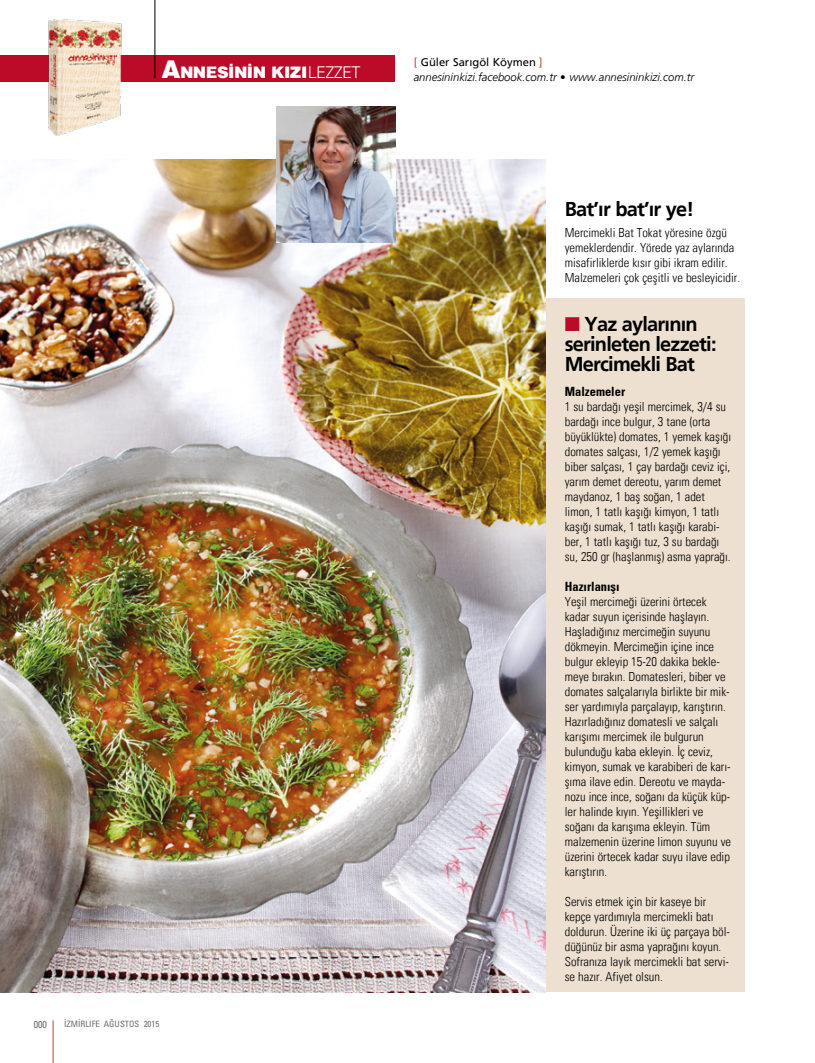
<style>
.page{position:relative;width:815px;height:1063px;background:#fff}
.page>*{position:absolute;margin:0;border:0;box-sizing:border-box;transform-origin:0 0}
.t1{font:700 20px/20px "Frutiger";letter-spacing:-.04em;color:#000}
.t2{font:900 16.25px "Helvetica";letter-spacing:-.035em;color:#fff}
.t3{font:300 condensed 12.5px/15px "Univers";color:#000}
.t4{font:700 condensed 12.5px "Univers";color:#000}
.t5{font:italic 300 11.25px/15px "Frutiger";color:#000}
.t6{font:condensed 10px "Univers";color:#706f6f}
.t7{font:condensed 8.75px "Univers";color:#706f6f}
.s1{font-size:25px}
.s2{font-family:"Univers";font-weight:300}
.s3{font-weight:400;font-style:normal;color:#b04c37}
.s4{font-weight:400;font-style:normal}
.s5{color:#ba0b28}
</style>
<div class="page">
<hr style="left:53px;top:1020px;width:1px;height:43px;background:#b04c37">
<div style="left:0;top:55px;width:395px;height:27px;background:#ba0b28"></div>
<hr style="left:155px;top:0;width:1px;height:78px;background:#000">
<img style="left:48px;top:19px;width:74px;height:117px">
<div style="left:508px;top:298px;width:236px;height:694px;background:#ede0d0"></div>
<img style="left:0;top:159px;width:546px;height:833px">
<img style="left:276px;top:106px;width:119px;height:137px">
<h2 class="t2" style="left:161px;top:63px;width:201px"><span class="s1">A</span>NNESİNİN KIZI<span class="s2">LEZZET</span></h2>
<p class="t5" style="left:414px;top:55px;width:282px"><span class="s3">[</span> <span class="s4">Güler Sarıgöl Köymen</span> <span class="s3">]<br></span>annesininkizi.facebook.com.tr <span class="s4">•</span> www.annesininkizi.com.tr</p>
<h1 class="t1" style="left:565px;top:199px;width:131px">Bat’ır bat’ır ye!</h1>
<p class="t3" style="left:565px;top:225px;width:177px">Mercimekli Bat Tokat yöresine özgü yemeklerdendir. Yörede yaz aylarında misafirliklerde kısır gibi ikram edilir.<br>Malzemeleri çok çeşitli ve besleyicidir.</p>
<h1 class="t1" style="left:565px;top:313px;width:153px"><span class="s5">■</span> Yaz aylarının serinleten lezzeti:<br>Mercimekli Bat</h1>
<p class="t6" style="left:34px;top:1018px;width:15px">000</p>
<p class="t7" style="left:64px;top:1018px;width:97px">İZMİRLIFE AĞUSTOS 2015</p>
<p class="t4" style="left:565px;top:384px;width:62px">Malzemeler</p>
<p class="t3" style="left:565px;top:399px;width:168px">1 su bardağı yeşil mercimek, 3/4 su bardağı ince bulgur, 3 tane (orta büyüklükte) domates, 1 yemek kaşığı domates salçası, 1/2 yemek kaşığı biber salçası, 1 çay bardağı ceviz içi, yarım demet dereotu, yarım demet maydanoz, 1 baş soğan, 1 adet limon, 1 tatlı kaşığı kimyon, 1 tatlı kaşığı sumak, 1 tatlı kaşığı karabi&shy;ber, 1 tatlı kaşığı tuz, 3 su bardağı su, 250 gr (haşlanmış) asma yaprağı.</p>
<p class="t4" style="left:565px;top:579px;width:56px">Hazırlanışı</p>
<p class="t3" style="left:565px;top:594px;width:168px">Yeşil mercimeği üzerini örtecek kadar suyun içerisinde haşlayın.<br>Haşladığınız mercimeğin suyunu dökmeyin. Mercimeğin içine ince bulgur ekleyip 15-20 dakika bekle&shy;meye bırakın. Domatesleri, biber ve domates salçalarıyla birlikte bir mik&shy;ser yardımıyla parçalayıp, karıştırın.<br>Hazırladığınız domatesli ve salçalı karışımı mercimek ile bulgurun bulunduğu kaba ekleyin. İç ceviz, kimyon, sumak ve karabiberi de karı&shy;şıma ilave edin. Dereotu ve mayda&shy;nozu ince ince, soğanı da küçük küp&shy;ler halinde kıyın. Yeşillikleri ve soğanı da karışıma ekleyin. Tüm malzemenin üzerine limon suyunu ve üzerini örtecek kadar suyu ilave edip karıştırın.</p>
<p class="t3" style="left:565px;top:894px;width:167px">Servis etmek için bir kaseye bir kepçe yardımıyla mercimekli batı doldurun. Üzerine iki üç parçaya böl&shy;düğünüz bir asma yaprağını koyun.<br>Sofranıza layık mercimekli bat servi&shy;se hazır. Afiyet olsun.</p>
</div>
